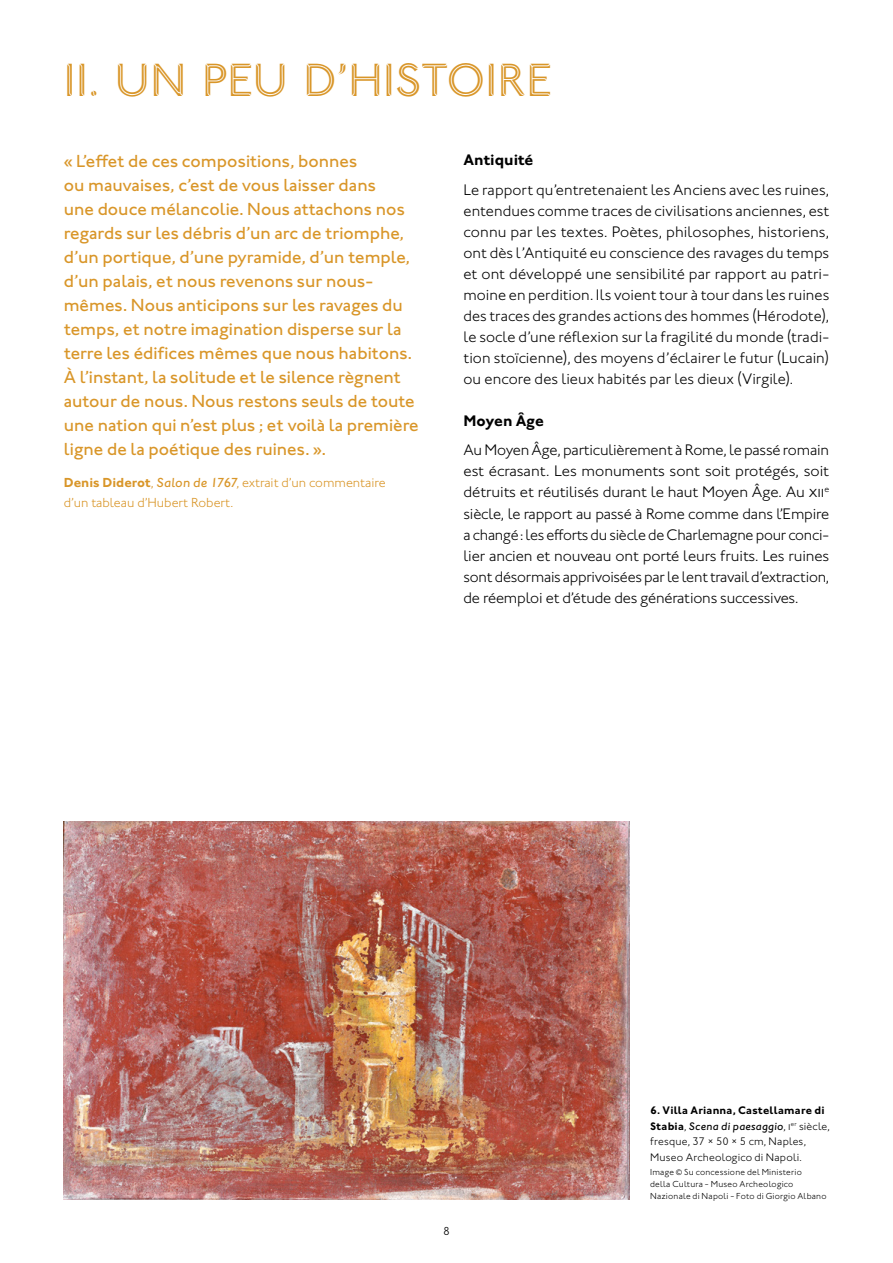
<style>
.page{position:relative;width:893px;height:1263px;background:#fff}
.page>*{position:absolute;margin:0;border:0;box-sizing:border-box;transform-origin:0 0}
.t1{font:48px "Johnston ITC MBAL Medium";color:#d99629}
.t2{font:500 18px/24px "Johnston ITC Pro";color:#d99629}
.t3{font:300 15.75px/21px "Johnston ITC Pro";letter-spacing:-.005em;color:#000;text-align:justify}
.t4{font:700 15.75px "Johnston ITC Pro";color:#000}
.t5{font:300 13.5px/19.5px "Johnston ITC Pro";color:#d99629}
.t6{font:300 12px "Johnston ITC Pro";color:#000}
.t7{font:300 11.25px/15.8px "Johnston ITC Pro";letter-spacing:.015em;color:#000}
.t8{font:300 9px/12px "Johnston ITC Pro";letter-spacing:.025em;color:#000}
.s1{font-weight:700}
.s2{font-weight:500;font-style:italic}
</style>
<div class="page">
<img style="left:64px;top:821px;width:565px;height:378px">
<h1 class="t1" style="left:64px;top:54px;width:490px">II. UN PEU D’HISTOIRE</h1>
<p class="t2" style="left:64px;top:149px;width:356px">« L’effet de ces compositions, bonnes<br>ou mauvaises, c’est de vous laisser dans<br>une douce mélancolie. Nous attachons nos regards sur les débris d’un arc de triomphe, d’un portique, d’une pyramide, d’un temple, d’un palais, et nous revenons sur nous&shy;mêmes. Nous anticipons sur les ravages du temps, et notre imagination disperse sur la terre les édifices mêmes que nous habitons.<br>À l’instant, la solitude et le silence règnent autour de nous. Nous restons seuls de toute une nation qui n’est plus ; et voilà la première ligne de la poétique des ruines. ».</p>
<p class="t5" style="left:64px;top:473px;width:324px"><span class="s1">Denis Diderot</span>, <span class="s2">Salon de 1767</span>, extrait d’un commentaire d’un tableau d’Hubert Robert.</p>
<p class="t4" style="left:463px;top:151px;width:71px">Antiquité</p>
<p class="t3" style="left:463px;top:179px;width:367px">Le rapport qu’entretenaient les Anciens avec les ruines, entendues comme traces de civilisations anciennes, est connu par les textes. Poètes, philosophes, historiens, ont dès l’Antiquité eu conscience des ravages du temps et ont développé une sensibilité par rapport au patri&shy;moine en perdition. Ils voient tour à tour dans les ruines des traces des grandes actions des hommes (Hérodote), le socle d’une réflexion sur la fragilité du monde (tradi&shy;tion stoïcienne), des moyens d’éclairer le futur (Lucain) ou encore des lieux habités par les dieux (Virgile).</p>
<p class="t4" style="left:463px;top:411px;width:82px">Moyen Âge</p>
<p class="t3" style="left:463px;top:440px;width:367px">Au Moyen Âge, particulièrement à Rome, le passé romain est écrasant. Les monuments sont soit protégés, soit détruits et réutilisés durant le haut Moyen Âge. Au xii<sup>e </sup>siècle, le rapport au passé à Rome comme dans l’Empire a changé: les efforts du siècle de Charlemagne pour conci&shy;lier ancien et nouveau ont porté leurs fruits. Les ruines sont désormais apprivoisées par le lent travail d’extraction, de réemploi et d’étude des générations successives.</p>
<p class="t6" style="left:443px;top:1224px;width:8px">8</p>
<p class="t7" style="left:650px;top:1102px;width:181px"><span class="s1">6. Villa Arianna, Castellamare di Stabia</span>, <span class="s2">Scena di paesaggio</span>, i<sup>er</sup> siècle, fresque, 37 × 50 × 5 cm, Naples, Museo Archeologico di Napoli.</p>
<p class="t8" style="left:650px;top:1166px;width:178px">Image © Su concessione del Ministerio<br>della Cultura - Museo Archeologico<br>Nazionale di Napoli - Foto di Giorgio Albano</p>
</div>
